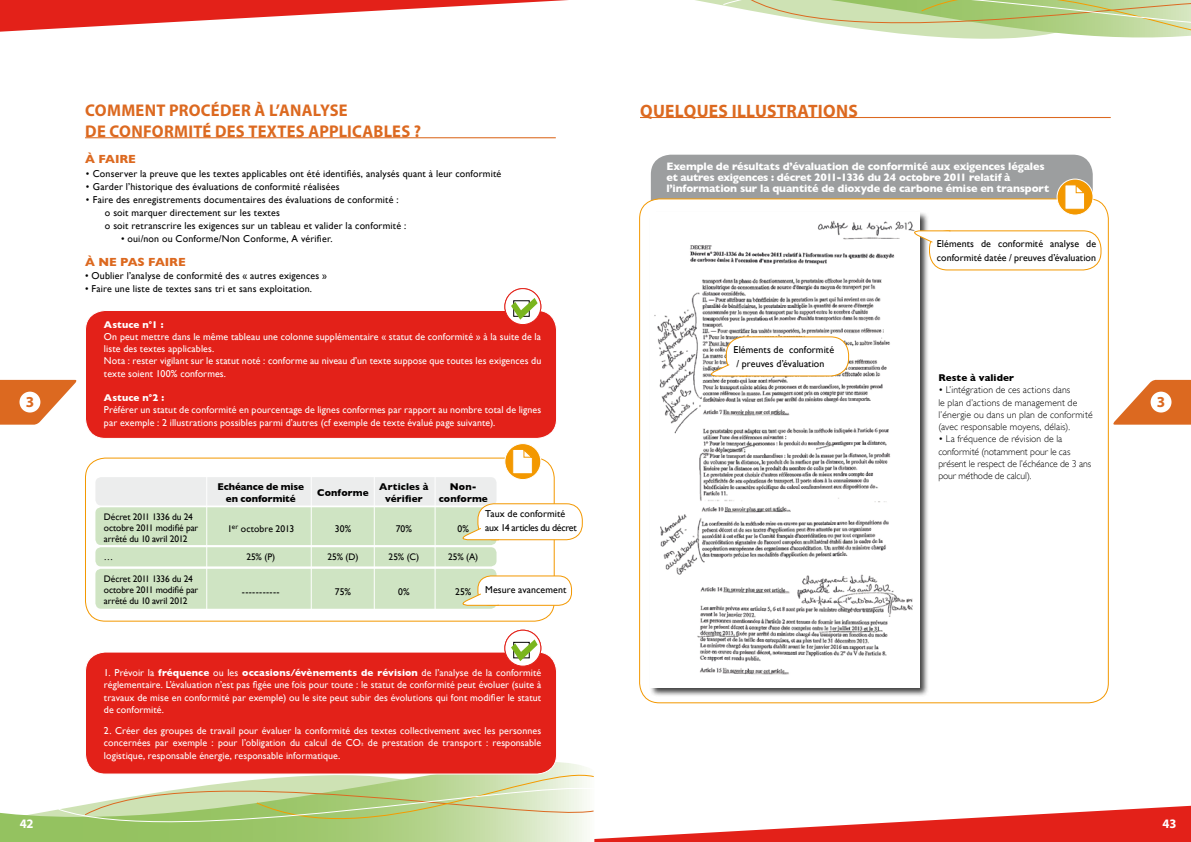
<style>
.page{position:relative;width:1191px;height:842px;background:#fff}
.page>*{position:absolute;margin:0;border:0;box-sizing:border-box;transform-origin:0 0}
.t1{font:700 18px "Myriad Pro";letter-spacing:.015em;color:#dc6920}
.t2{font:700 17px/21px "Myriad Pro";letter-spacing:.015em;color:#dc6920}
.t3{font:700 15.3px "Myriad Pro";color:#dc6920}
.t4{font:700 13px "Myriad Pro";color:#fff}
.t5{font:700 12px "Gill Sans";letter-spacing:-.005em;color:#dc6920}
.t6{font:700 11px/11px "Gill Sans";letter-spacing:-.015em;color:#fff}
.t7{font:10px/12.2px "Gill Sans";letter-spacing:.01em;color:#fff}
.t8{font:10px/13px "Gill Sans";letter-spacing:.015em;color:#000}
.t9{font:700 10px/12.2px "Gill Sans";letter-spacing:.01em;color:#000;text-align:center}
.t10{font:10px/14px "Gill Sans";letter-spacing:-.025em;color:#000}
.t11{font:700 10px/12.2px "Gill Sans";letter-spacing:-.01em;color:#000;text-align:center}
.t12{font:700 10px "Gill Sans";letter-spacing:.01em;color:#fff}
.t13{font:300 9.8px/12.2px "Gill Sans";letter-spacing:.01em;color:#000}
.t14{font:9.8px "Gill Sans";letter-spacing:.01em;color:#000}
.t15{font:9.5px/11px "Gill Sans";letter-spacing:-.01em;color:#000}
.s1{font-weight:300}
.s2{font-weight:700}
</style>
<div class="page">
<svg style="left:0;top:0;width:568px;height:32px"></svg>
<svg style="left:0;top:809px;width:58px;height:33px;background:#a4cb79"></svg>
<svg style="left:58px;top:762px;width:1133px;height:80px"></svg>
<svg style="left:695px;top:0;width:496px;height:39px"></svg>
<div style="left:651px;top:155px;width:441px;height:122px;background:#9c9e9f;border-radius:20px"></div>
<div style="left:639px;top:199px;width:469px;height:504px;background:#fff;border-radius:20px"></div>
<div style="left:649px;top:211px;width:280px;height:486px;background:#000;opacity:.75"></div>
<img style="left:651px;top:213px;width:269px;height:475px">
<div style="left:85px;top:458px;width:469px;height:163px;border:1px solid #f39800;border-radius:20px"></div>
<div style="left:95px;top:477px;width:401px;height:28px;background:#eceded;border-radius:6px"></div>
<div style="left:95px;top:507px;width:401px;height:38px;background:#cfe4c3;border-radius:6px"></div>
<div style="left:95px;top:569px;width:401px;height:40px;background:#cfe4c3;border-radius:6px"></div>
<div style="left:95px;top:547px;width:401px;height:19px;background:#cfe4c3;border-radius:6px"></div>
<hr style="left:311px;top:473px;width:1px;height:136px;background:#fff">
<hr style="left:206px;top:473px;width:1px;height:136px;background:#fff">
<hr style="left:374px;top:473px;width:1px;height:136px;background:#fff">
<hr style="left:434px;top:473px;width:1px;height:136px;background:#fff">
<svg style="left:1113px;top:380px;width:78px;height:45px"></svg>
<svg style="left:0;top:380px;width:77px;height:45px"></svg>
<div style="left:1150px;top:392px;width:21px;height:20px;background:#fff;border-radius:50%"></div>
<div style="left:20px;top:392px;width:20px;height:20px;background:#fff;border-radius:50%"></div>
<hr style="left:85px;top:137px;width:471px;height:1px;background:#dc6920">
<div style="left:85px;top:310px;width:471px;height:128px;background:#e32119;border-radius:20px"></div>
<div style="left:85px;top:310px;width:472px;height:129px;border:1px solid #fff;border-radius:20px"></div>
<div style="left:85px;top:652px;width:471px;height:122px;background:#e32119;border-radius:20px"></div>
<div style="left:85px;top:652px;width:472px;height:122px;border:1px solid #fff;border-radius:20px"></div>
<div style="left:478px;top:504px;width:104px;height:36px;background:#fff;border-radius:16px"></div>
<div style="left:477px;top:503px;width:106px;height:37px;border:1px solid #f39800;border-radius:16px"></div>
<div style="left:478px;top:576px;width:93px;height:29px;background:#fff;border-radius:13px"></div>
<div style="left:477px;top:575px;width:95px;height:31px;border:1px solid #f39800;border-radius:13px"></div>
<svg style="left:462px;top:527px;width:37px;height:14px"></svg>
<svg style="left:462px;top:593px;width:37px;height:13px"></svg>
<hr style="left:640px;top:117px;width:470px;height:1px;background:#dc6920">
<div style="left:929px;top:230px;width:172px;height:40px;border:1px solid #f39800;border-radius:18px"></div>
<div style="left:726px;top:337px;width:122px;height:39px;background:#fff;border-radius:18px"></div>
<div style="left:726px;top:336px;width:123px;height:40px;border:1px solid #f39800;border-radius:18px"></div>
<svg style="left:908px;top:230px;width:43px;height:13px"></svg>
<svg style="left:705px;top:363px;width:43px;height:14px"></svg>
<svg style="left:1057px;top:179px;width:36px;height:36px"></svg>
<div style="left:1056px;top:179px;width:37px;height:36px;border:1px solid #fff;border-radius:50%"></div>
<svg style="left:1064px;top:183px;width:21px;height:27px"></svg>
<svg style="left:505px;top:444px;width:36px;height:36px"></svg>
<div style="left:504px;top:443px;width:37px;height:37px;border:1px solid #fff;border-radius:50%"></div>
<svg style="left:512px;top:448px;width:21px;height:27px"></svg>
<svg style="left:505px;top:289px;width:36px;height:36px"></svg>
<div style="left:504px;top:288px;width:37px;height:37px;border:1px solid #e32119;border-radius:50%"></div>
<svg style="left:511px;top:298px;width:26px;height:22px"></svg>
<svg style="left:505px;top:630px;width:36px;height:36px"></svg>
<div style="left:504px;top:630px;width:37px;height:36px;border:1px solid #e32119;border-radius:50%"></div>
<svg style="left:511px;top:639px;width:26px;height:22px"></svg>
<h2 class="t2" style="left:85px;top:99px;width:337px">COMMENT PROCÉDER À L’ANALYSE<br>DE CONFORMITÉ DES TEXTES APPLICABLES ?</h2>
<p class="t5" style="left:85px;top:152px;width:52px">À FAIRE</p>
<p class="t8" style="left:85px;top:167px;width:418px"><span class="s1">•</span> Conserver la preuve que les textes applicables ont été identifiés, analysés quant à leur conformité</p>
<p class="t8" style="left:85px;top:180px;width:256px"><span class="s1">•</span> Garder l’historique des évaluations de conformité réalisées</p>
<p class="t8" style="left:105px;top:193px;width:303px;text-indent:-20px"><span class="s1">•</span> Faire des enregistrements documentaires des évaluations de conformité : o soit marquer directement sur les textes<br>o soit retranscrire les exigences sur un tableau et valider la conformité :</p>
<p class="t8" style="left:121px;top:232px;width:213px">• oui/non ou Conforme/Non Conforme, A vérifier.</p>
<p class="t5" style="left:85px;top:255px;width:102px">À NE PAS FAIRE</p>
<p class="t8" style="left:85px;top:269px;width:243px">• Oublier l’analyse de conformité des « autres exigences »</p>
<p class="t8" style="left:85px;top:282px;width:228px">• Faire une liste de textes sans tri et sans exploitation.</p>
<p class="t12" style="left:104px;top:318px;width:61px">Astuce n°1 :</p>
<p class="t7" style="left:104px;top:330px;width:439px">On peut mettre dans le même tableau une colonne supplémentaire « statut de conformité » à la suite de la liste des textes applicables.<br>Nota : rester vigilant sur le statut noté : conforme au niveau d’un texte suppose que toutes les exigences du texte soient 100% conformes.</p>
<p class="t12" style="left:104px;top:392px;width:62px">Astuce n°2 :</p>
<p class="t7" style="left:104px;top:404px;width:439px">Préférer un statut de conformité en pourcentage de lignes conformes par rapport au nombre total de lignes par exemple : 2 illustrations possibles parmi d’autres (cf exemple de texte évalué page suivante).</p>
<h1 class="t1" style="left:640px;top:99px;width:219px">QUELQUES ILLUSTRATIONS</h1>
<p class="t6" style="left:666px;top:161px;width:384px">Exemple de résultats d’évaluation de conformité aux exigences légales et autres exigences : décret 2011-1336 du 24 octobre 2011 relatif à l’information sur la quantité de dioxyde de carbone émise en transport</p>
<p class="t8" style="left:936px;top:237px;width:161px;line-height:14px">Eléments de conformité analyse de conformité datée / preuves d’évaluation</p>
<p class="t8" style="left:733px;top:343px;width:102px;line-height:14px">Eléments de conformité / preuves d’évaluation</p>
<p class="t9" style="left:938px;top:372px;width:77px">Reste à valider</p>
<p class="t13" style="left:938px;top:384px;width:156px">• L’intégration de ces actions dans<br>le plan d’actions de management de l’énergie ou dans un plan de conformité (avec responsable moyens, délais).</p>
<p class="t13" style="left:938px;top:433px;width:154px">• La fréquence de révision de la conformité (notamment pour le cas présent le respect de l’échéance de 3 ans pour méthode de calcul).</p>
<h3 class="t3" style="left:26px;top:392px;width:10px">3</h3>
<h3 class="t3" style="left:1156px;top:392px;width:10px">3</h3>
<p class="t11" style="left:217px;top:480px;width:88px">Echéance de mise en conformité</p>
<p class="t9" style="left:317px;top:486px;width:53px">Conforme</p>
<p class="t9" style="left:379px;top:480px;width:51px">Articles à vérifier</p>
<p class="t9" style="left:439px;top:480px;width:51px">Non&shy;conforme</p>
<p class="t15" style="left:104px;top:511px;width:96px">Décret 2011 1336 du 24 octobre 2011 modifié par arrêté du 10 avril 2012</p>
<p class="t14" style="left:227px;top:523px;width:68px">1<sup>er</sup> octobre 2013</p>
<p class="t14" style="left:335px;top:523px;width:18px">30%</p>
<p class="t14" style="left:396px;top:523px;width:18px">70%</p>
<p class="t14" style="left:457px;top:523px;width:13px">0%</p>
<p class="t10" style="left:485px;top:506px;width:93px">Taux de conformité aux 14 articles du décret</p>
<p class="t15" style="left:104px;top:551px;width:11px">…</p>
<p class="t15" style="left:246px;top:551px;width:30px">25% (P)</p>
<p class="t15" style="left:327px;top:551px;width:32px">25% (D)</p>
<p class="t15" style="left:389px;top:551px;width:32px">25% (C)</p>
<p class="t15" style="left:448px;top:551px;width:32px">25% (A)</p>
<p class="t15" style="left:104px;top:573px;width:96px">Décret 2011 1336 du 24 octobre 2011 modifié par arrêté du 10 avril 2012</p>
<p class="t14" style="left:242px;top:585px;width:39px">-----------</p>
<p class="t14" style="left:335px;top:585px;width:18px">75%</p>
<p class="t14" style="left:398px;top:585px;width:13px">0%</p>
<p class="t14" style="left:455px;top:585px;width:18px">25%</p>
<p class="t8" style="left:485px;top:583px;width:83px">Mesure avancement</p>
<p class="t7" style="left:104px;top:667px;width:439px;text-align:justify">1. Prévoir la <span class="s2">fréquence</span> ou les <span class="s2">occasions/évènements de révision</span> de l’analyse de la conformité réglementaire. L’évaluation n’est pas figée une fois pour toute : le statut de conformité peut évoluer (suite à travaux de mise en conformité par exemple) ou le site peut subir des évolutions qui font modifier le statut de conformité.</p>
<p class="t7" style="left:104px;top:725px;width:439px;text-align:justify">2. Créer des groupes de travail pour évaluer la conformité des textes collectivement avec les personnes concernées par exemple : pour l’obligation du calcul de CO<sub>²</sub> de prestation de transport : responsable logistique, responsable énergie, responsable informatique.</p>
<h3 class="t4" style="left:20px;top:815px;width:15px">42</h3>
<h3 class="t4" style="left:1162px;top:815px;width:15px">43</h3>
</div>
